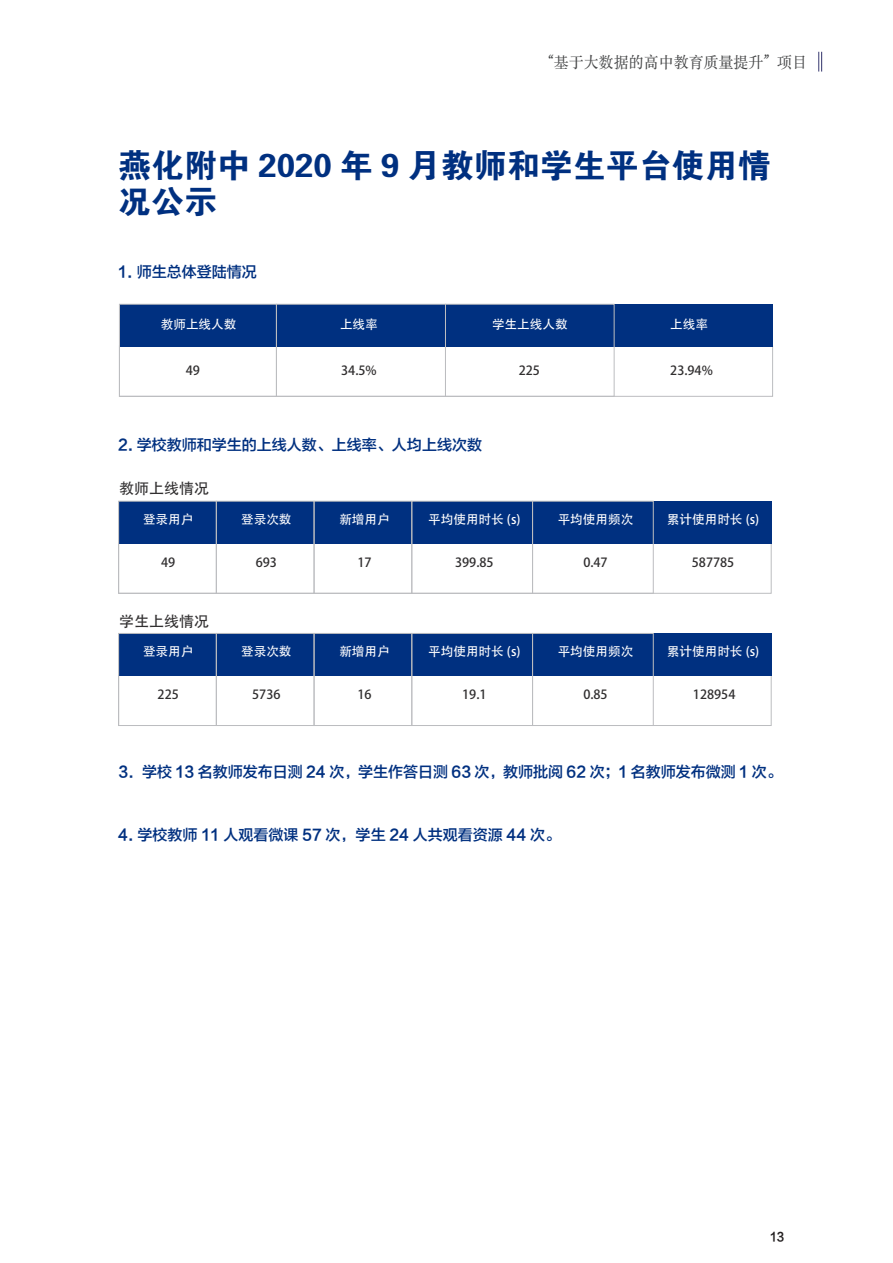
<style>
.page{position:relative;width:893px;height:1263px;background:#fff}
.page>*{position:absolute;margin:0;border:0;box-sizing:border-box;transform-origin:0 0}
._00-大标题{font:33px/36px "FZDHTJW GB1 0";color:#003080}
.t1{font:15.75px "ST Songti SC Regular";color:#444546;scale:.95 1}
.t2{font:15px "FZLTZHK GBK1 0";color:#003080}
.t3{font:15px "Adobe Heiti Std";color:#312f30}
.t4{font:12.6px "Adobe Heiti Std";color:#fff}
.t5{font:12.6px "Adobe Heiti Std";color:#312f30}
.t6{font:12px "FZLTZHK GBK1 0";color:#231f20;scale:.95 1}
</style>
<div class="page">
<svg style="left:818px;top:52px;width:4px;height:20px"></svg>
<div style="left:118px;top:675px;width:653px;height:51px;border:1px solid #bcbdc0"></div>
<div style="left:120px;top:304px;width:653px;height:42px;background:#003080"></div>
<div style="left:119px;top:501px;width:652px;height:42px;background:#003080"></div>
<div style="left:119px;top:633px;width:652px;height:43px;background:#003080"></div>
<div style="left:119px;top:304px;width:158px;height:92px;border:1px solid #bcbdc0"></div>
<div style="left:118px;top:501px;width:99px;height:92px;border:1px solid #bcbdc0"></div>
<div style="left:118px;top:633px;width:99px;height:93px;border:1px solid #bcbdc0"></div>
<div style="left:216px;top:501px;width:98px;height:92px;border:1px solid #bcbdc0"></div>
<div style="left:216px;top:633px;width:98px;height:93px;border:1px solid #bcbdc0"></div>
<div style="left:314px;top:501px;width:98px;height:92px;border:1px solid #bcbdc0"></div>
<div style="left:314px;top:633px;width:98px;height:93px;border:1px solid #bcbdc0"></div>
<div style="left:412px;top:501px;width:121px;height:92px;border:1px solid #bcbdc0"></div>
<div style="left:412px;top:633px;width:121px;height:93px;border:1px solid #bcbdc0"></div>
<div style="left:532px;top:501px;width:121px;height:92px;border:1px solid #bcbdc0"></div>
<div style="left:532px;top:633px;width:121px;height:93px;border:1px solid #bcbdc0"></div>
<div style="left:276px;top:304px;width:170px;height:92px;border:1px solid #bcbdc0"></div>
<div style="left:445px;top:304px;width:169px;height:92px;border:1px solid #bcbdc0"></div>
<p class="t1" style="left:548px;top:52px;width:274px">“基于大数据的高中教育质量提升” 项目</p>
<p class="_00-大标题" style="left:118px;top:148px;width:654px">燕化附中 2020 年 9 月教师和学生平台使用情况公示</p>
<p class="t2" style="left:118px;top:264px;width:140px">1. 师生总体登陆情况</p>
<p class="t4" style="left:340px;top:316px;width:39px">上线率</p>
<p class="t4" style="left:492px;top:317px;width:77px">学生上线人数</p>
<p class="t5" style="left:341px;top:362px;width:37px">34.5%</p>
<p class="t5" style="left:519px;top:362px;width:23px">225</p>
<p class="t4" style="left:670px;top:317px;width:39px">上线率</p>
<p class="t4" style="left:161px;top:317px;width:77px">教师上线人数</p>
<p class="t5" style="left:186px;top:362px;width:16px">49</p>
<p class="t5" style="left:670px;top:362px;width:44px">23.94%</p>
<p class="t2" style="left:118px;top:437px;width:365px">2. 学校教师和学生的上线人数、上线率、人均上线次数</p>
<p class="t3" style="left:119px;top:480px;width:92px">教师上线情况</p>
<p class="t4" style="left:143px;top:511px;width:52px">登录用户</p>
<p class="t5" style="left:161px;top:555px;width:16px">49</p>
<p class="t3" style="left:119px;top:612px;width:92px">学生上线情况</p>
<p class="t4" style="left:143px;top:644px;width:52px">登录用户</p>
<p class="t5" style="left:158px;top:687px;width:23px">225</p>
<p class="t4" style="left:241px;top:511px;width:52px">登录次数</p>
<p class="t5" style="left:256px;top:555px;width:23px">693</p>
<p class="t4" style="left:241px;top:644px;width:52px">登录次数</p>
<p class="t5" style="left:252px;top:687px;width:30px">5736</p>
<p class="t4" style="left:339px;top:511px;width:52px">新增用户</p>
<p class="t4" style="left:428px;top:511px;width:94px">平均使用时长 (s)</p>
<p class="t4" style="left:558px;top:511px;width:77px">平均使用频次</p>
<p class="t4" style="left:667px;top:511px;width:94px">累计使用时长 (s)</p>
<p class="t5" style="left:357px;top:555px;width:16px">17</p>
<p class="t5" style="left:455px;top:555px;width:40px">399.85</p>
<p class="t5" style="left:583px;top:555px;width:26px">0.47</p>
<p class="t5" style="left:692px;top:555px;width:44px">587785</p>
<p class="t4" style="left:339px;top:644px;width:52px">新增用户</p>
<p class="t4" style="left:428px;top:644px;width:94px">平均使用时长 (s)</p>
<p class="t4" style="left:558px;top:644px;width:77px">平均使用频次</p>
<p class="t4" style="left:667px;top:644px;width:94px">累计使用时长 (s)</p>
<p class="t5" style="left:357px;top:687px;width:16px">16</p>
<p class="t5" style="left:462px;top:687px;width:26px">19.1</p>
<p class="t5" style="left:583px;top:687px;width:26px">0.85</p>
<p class="t5" style="left:693px;top:687px;width:44px">128954</p>
<p class="t2" style="left:119px;top:764px;width:665px">3. 学校 13 名教师发布日测 24 次，学生作答日测 63 次，教师批阅 62 次；1 名教师发布微测 1 次。</p>
<p class="t2" style="left:118px;top:826px;width:444px">4. 学校教师 11 人观看微课 57 次，学生 24 人共观看资源 44 次。</p>
<p class="t6" style="left:770px;top:1230px;width:17px">13</p>
</div>
